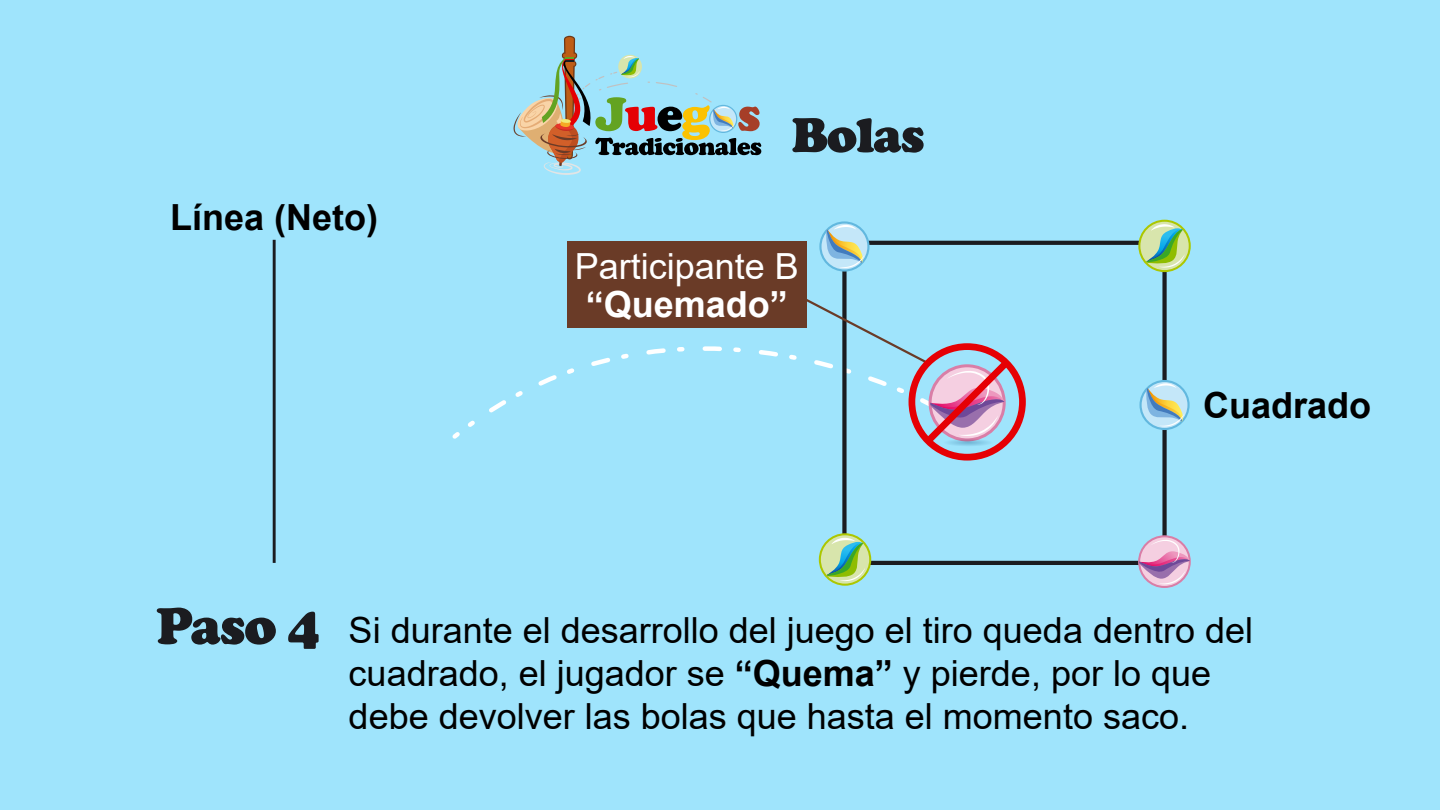
<style>
.page{position:relative;width:1440px;height:810px;background:#9fe4fc}
.page>*{position:absolute;margin:0;border:0;box-sizing:border-box;transform-origin:0 0}
.t1{font:900 50.62px "Cooper";letter-spacing:-.025em;color:#1b1c20}
.t2{font:36px/43.2px "Arial";color:#000}
.t3{font:700 36px "Arial";color:#000}
.t4{font:36px "Arial";color:#fff}
.t5{font:700 36px "Arial";color:#fff}
.s1{font-family:"Cooper";font-weight:900;font-size:54px;color:#1b1c20}
.s2{font-weight:700}
</style>
<div class="page">
<hr style="left:273px;top:240px;width:3px;height:323px;background:#1b1c20">
<div style="left:567px;top:242px;width:239px;height:86px;background:#6a3b27"></div>
<svg style="left:452px;top:257px;width:415px;height:182px"></svg>
<div style="left:842px;top:241px;width:325px;height:324px;border:4px solid #1b1c20"></div>
<svg style="left:820px;top:223px;width:48px;height:48px"></svg>
<div style="left:819px;top:221px;width:51px;height:51px;border:2px solid #62b8df;border-radius:50%"></div>
<svg style="left:826px;top:225px;width:39px;height:43px"></svg>
<svg style="left:1141px;top:381px;width:48px;height:48px"></svg>
<div style="left:1139px;top:380px;width:51px;height:50px;border:2px solid #62b8df;border-radius:50%"></div>
<svg style="left:1146px;top:383px;width:39px;height:44px"></svg>
<svg style="left:1138px;top:220px;width:53px;height:52px"></svg>
<svg style="left:819px;top:533px;width:52px;height:53px"></svg>
<svg style="left:1139px;top:536px;width:51px;height:51px"></svg>
<div style="left:1138px;top:535px;width:53px;height:53px;border:2px solid #d97ea7;border-radius:50%"></div>
<svg style="left:1139px;top:540px;width:51px;height:44px"></svg>
<svg style="left:803px;top:296px;width:212px;height:154px"></svg>
<div style="left:909px;top:343px;width:117px;height:118px;border:7px solid #e60004;border-radius:50%"></div>
<svg style="left:513px;top:36px;width:248px;height:139px"></svg>
<p class="t3" style="left:170px;top:192px;width:210px">Línea (Neto)</p>
<h1 class="t1" style="left:792px;top:106px;width:135px">Bolas</h1>
<p class="t4" style="left:575px;top:242px;width:226px">Participante B</p>
<p class="t5" style="left:586px;top:279px;width:204px">“Quemado”</p>
<p class="t3" style="left:1203px;top:380px;width:170px">Cuadrado</p>
<p class="t2" style="left:349px;top:608px;width:906px;text-indent:-193px"><span class="s1">Paso 4</span> Si durante el desarrollo del juego el tiro queda dentro del cuadrado, el jugador se <span class="s2">“Quema”</span> y pierde, por lo que debe devolver las bolas que hasta el momento saco.</p>
</div>
